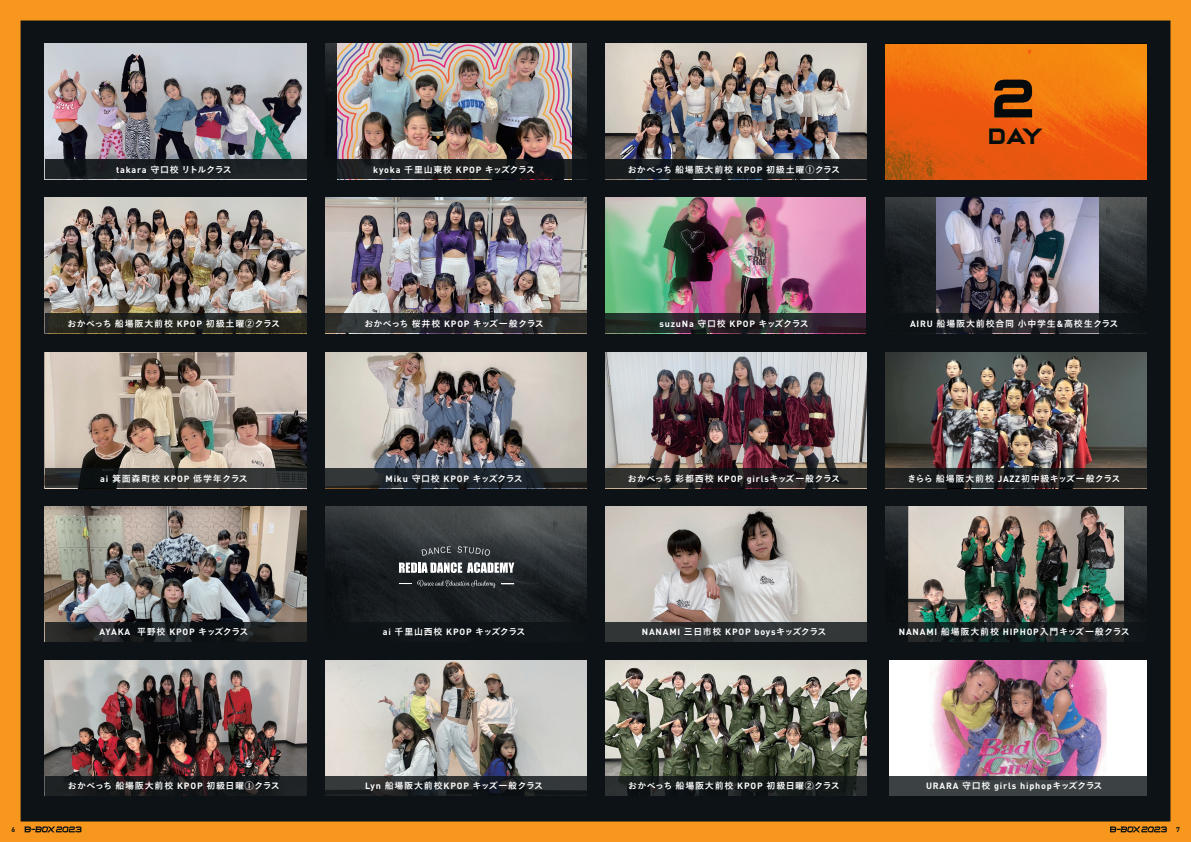
<style>
.page{position:relative;width:1191px;height:842px;background:#fff}
.page>*{position:absolute;margin:0;border:0;box-sizing:border-box;transform-origin:0 0}
.t1{font:55px "Casanova Scotia";color:#0c1215}
.t2{font:22.2px "Casanova Scotia";color:#0c1215}
.t3{font:9px "Koburina Go Std W6";letter-spacing:.09em;color:#fff}
.t4{font:700 9px "DIN Pro";letter-spacing:.09em;color:#fff}
.t5{font:9px "Koburina Go Std W6";letter-spacing:.045em;color:#fff}
.t6{font:9px "Koburina Go Std W6";letter-spacing:-.045em;color:#fff}
.t7{font:9px "Koburina Go Std W6";letter-spacing:.035em;color:#fff}
.t8{font:9px "Koburina Go Std W6";letter-spacing:.07em;color:#fff}
.t9{font:9px "Koburina Go Std W6";letter-spacing:.03em;color:#fff}
.t10{font:9px "Koburina Go Std W6";letter-spacing:-.055em;color:#fff}
.t11{font:9px "Koburina Go Std W6";letter-spacing:-.035em;color:#fff}
.t12{font:700 7px "DIN";color:#0c1215}
.s1{font-family:"DIN Pro";font-weight:700}
.s2{font-family:"Koburina Go Std W6";font-weight:400}
</style>
<div class="page">
<img style="left:0;top:0;width:1191px;height:842px">
<svg style="left:25px;top:826px;width:56px;height:6px"></svg>
<svg style="left:1110px;top:826px;width:56px;height:6px"></svg>
<svg style="left:421px;top:546px;width:30px;height:10px"></svg>
<svg style="left:457px;top:546px;width:33px;height:10px"></svg>
<svg style="left:399px;top:562px;width:115px;height:11px"></svg>
<svg style="left:399px;top:580px;width:96px;height:8px"></svg>
<svg style="left:501px;top:583px;width:13px;height:1px"></svg>
<h1 class="t1" style="left:994px;top:74px;width:44px">2</h1>
<h2 class="t2" style="left:989px;top:127px;width:54px">DAY</h2>
<p class="t11" style="left:116px;top:162px;width:117px"><span class="s1">takara</span> 守口校リトルクラス</p>
<p class="t6" style="left:373px;top:162px;width:163px"><span class="s1">kyoka</span> 千里山東校 <span class="s1">KPOP</span> キッズクラス</p>
<p class="t3" style="left:627px;top:162px;width:214px">おかべっち船場阪大前校 <span class="s1">KPOP</span> 初級土曜①クラス</p>
<p class="t3" style="left:68px;top:316px;width:214px">おかべっち船場阪大前校 <span class="s1">KPOP</span> 初級土曜②クラス</p>
<p class="t9" style="left:364px;top:316px;width:181px">おかべっち桜井校 <span class="s1">KPOP</span> キッズ一般クラス</p>
<p class="t4" style="left:659px;top:316px;width:151px">suzuNa <span class="s2">守口校</span> KPOP <span class="s2">キッズクラス</span></p>
<p class="t3" style="left:910px;top:316px;width:210px"><span class="s1">AIRU</span> 船場阪大前校合同小中学生<span class="s1">&amp;</span>高校生クラス</p>
<p class="t3" style="left:100px;top:471px;width:149px"><span class="s1">ai</span> 箕面森町校 <span class="s1">KPOP</span> 低学年クラス</p>
<p class="t10" style="left:385px;top:471px;width:139px"><span class="s1">Miku</span> 守口校 <span class="s1">KPOP</span> キッズクラス</p>
<p class="t7" style="left:628px;top:471px;width:214px">おかべっち彩都西校 <span class="s1">KPOP girls</span>キッズ一般クラス</p>
<p class="t8" style="left:907px;top:471px;width:214px">きらら船場阪大前校 <span class="s1">JAZZ</span>初中級キッズ一般クラス</p>
<p class="t4" style="left:99px;top:625px;width:151px">AYAKA <span class="s2">平野校</span> KPOP <span class="s2">キッズクラス</span></p>
<p class="t6" style="left:383px;top:625px;width:144px"><span class="s1">ai</span> 千里山西校 <span class="s1">KPOP</span> キッズクラス</p>
<p class="t4" style="left:642px;top:625px;width:186px">NANAMI <span class="s2">三日市校</span> KPOP boys<span class="s2">キッズクラス</span></p>
<p class="t3" style="left:899px;top:625px;width:232px"><span class="s1">NANAMI</span> 船場阪大前校 <span class="s1">HIPHOP</span>入門キッズ一般クラス</p>
<p class="t5" style="left:68px;top:779px;width:213px">おかべっち船場阪大前校 <span class="s1">KPOP</span> 初級日曜①クラス</p>
<p class="t3" style="left:365px;top:779px;width:179px"><span class="s1">Lyn</span> 船場阪大前校<span class="s1">KPOP</span> キッズ一般クラス</p>
<p class="t5" style="left:628px;top:779px;width:213px">おかべっち船場阪大前校 <span class="s1">KPOP</span> 初級日曜②クラス</p>
<p class="t4" style="left:926px;top:778px;width:178px">URARA <span class="s2">守口校</span> girls hiphop<span class="s2">キッズクラス</span></p>
<p class="t12" style="left:11px;top:825px;width:5px">6</p>
<p class="t12" style="left:1176px;top:825px;width:5px">7</p>
</div>
